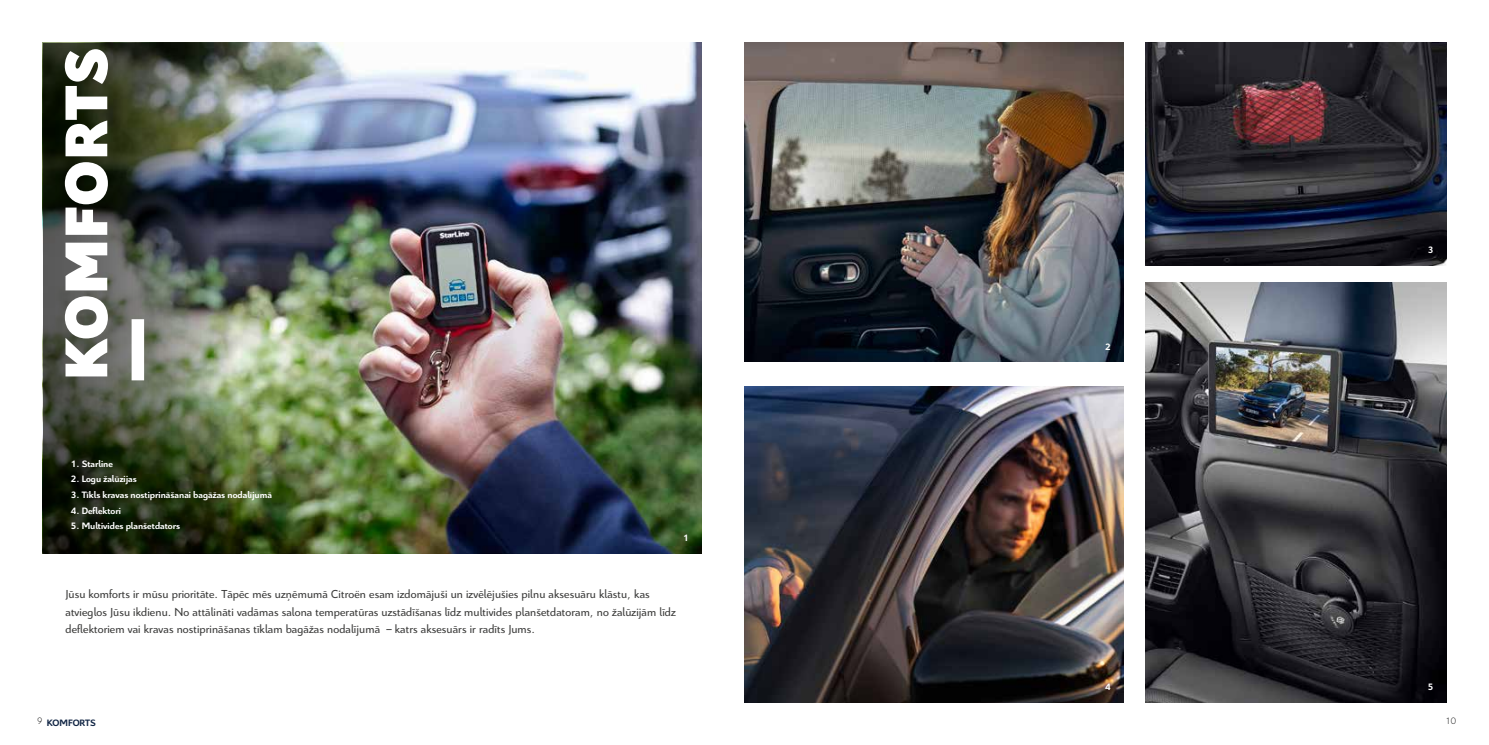
<style>
.page{position:relative;width:1489px;height:745px;background:#fff}
.page>*{position:absolute;margin:0;border:0;box-sizing:border-box;transform-origin:0 0}
.t1{font:900 65px "Citroen";letter-spacing:-.01em;color:#fff}
.t2{font:12.5px/17.5px "Citroen";letter-spacing:.01em;color:#3a3a39}
.t3{font:700 10px "Citroen";color:#fff}
.t4{font:700 10px "Citroen";color:#122645}
.t5{font:300 10px "Citroen";color:#000}
</style>
<div class="page">
<img style="left:1145px;top:43px;width:301px;height:222px">
<img style="left:744px;top:43px;width:379px;height:318px">
<img style="left:744px;top:386px;width:379px;height:316px">
<img style="left:1145px;top:282px;width:301px;height:420px">
<img style="left:237px;top:43px;width:465px;height:510px">
<img style="left:43px;top:43px;width:194px;height:510px">
<div style="left:132px;top:319px;width:12px;height:61px;background:#fff"></div>
<h1 class="t1" style="left:39px;top:380px;width:334px;rotate:-90deg">KOMFORTS</h1>
<p class="t3" style="left:71px;top:456px;width:44px">1. Starline</p>
<p class="t3" style="left:71px;top:472px;width:67px">2. Logu žalūzijas</p>
<p class="t3" style="left:71px;top:487px;width:203px">3. Tīkls kravas nostiprināšanai bagāžas nodalījumā</p>
<p class="t3" style="left:71px;top:503px;width:52px">4. Deflektori</p>
<p class="t3" style="left:71px;top:518px;width:111px">5. Multivides planšetdators</p>
<p class="t3" style="left:683px;top:530px;width:7px">1</p>
<p class="t2" style="left:66px;top:584px;width:611px">Jūsu komforts ir mūsu prioritāte. Tāpēc mēs uzņēmumā Citroën esam izdomājuši un izvēlējušies pilnu aksesuāru klāstu, kas atvieglos Jūsu ikdienu. No attālināti vadāmas salona temperatūras uzstādīšanas līdz multivides planšetdatoram, no žalūzijām līdz deflektoriem vai kravas nostiprināšanas tīklam bagāžas nodalījumā – katrs aksesuārs ir radīts Jums.</p>
<p class="t3" style="left:1105px;top:339px;width:7px">2</p>
<p class="t3" style="left:1427px;top:243px;width:7px">3</p>
<p class="t3" style="left:1105px;top:679px;width:7px">4</p>
<p class="t3" style="left:1427px;top:679px;width:7px">5</p>
<p class="t5" style="left:37px;top:713px;width:7px">9</p>
<p class="t5" style="left:1445px;top:713px;width:12px">10</p>
<p class="t4" style="left:47px;top:715px;width:50px">KOMFORTS</p>
</div>
